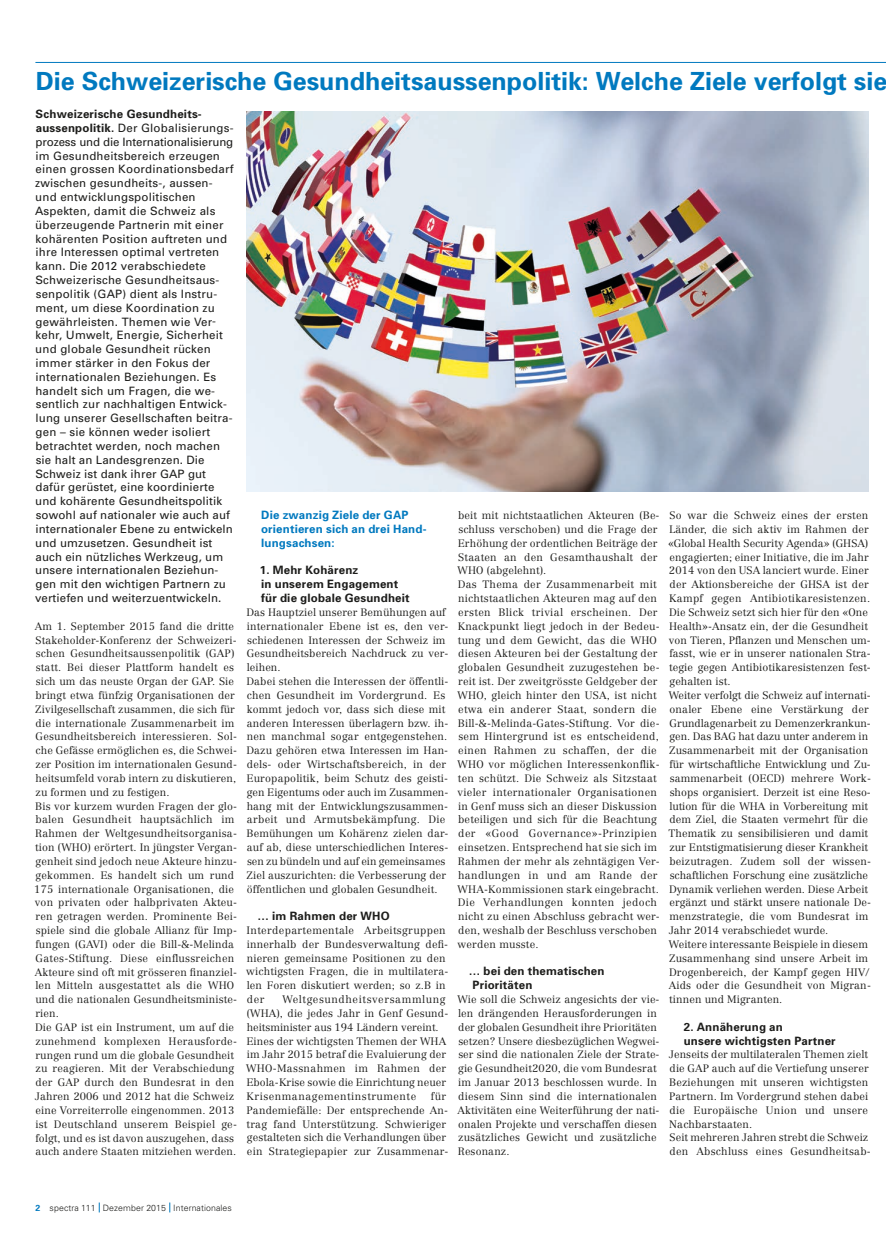
<style>
.page{position:relative;width:886px;height:1241px;background:#fff}
.page>*{position:absolute;margin:0;border:0;box-sizing:border-box;transform-origin:0 0}
.t1{font:700 25px "Univers";color:#0079bf}
.t2{font:11.5px/13.9px "Univers";letter-spacing:.015em;color:#1d1d1b}
.t3{font:700 11.5px/13.9px "Univers";letter-spacing:.015em;color:#1d1d1b}
.t4{font:700 11.5px/13.9px "Univers";letter-spacing:.015em;color:#0079bf}
.t5{font:300 10.62px/13.9px "Centennial";letter-spacing:.01em;color:#1d1d1b}
.t6{font:300 8.75px "Univers";letter-spacing:.01em;color:#1d1d1b}
.s1{font-weight:700}
.s2{font-weight:700;color:#0079bf}
</style>
<div class="page">
<hr style="left:35px;top:62px;width:851px;height:1px;background:#0079bf">
<img style="left:247px;top:111px;width:621px;height:380px">
<h1 class="t1" style="left:36px;top:65px;width:853px">Die Schweizerische Gesundheitsaussenpolitik: Welche Ziele verfolgt sie</h1>
<p class="t2" style="left:35px;top:107px;width:200px"><span class="s1">Schweizerische Gesundheits&shy;aussenpolitik.</span> Der Globalisierungs&shy;prozess und die Internationalisierung im Gesundheitsbereich erzeugen einen grossen Koordinationsbedarf zwischen gesundheits-, aussen&shy;und entwicklungspolitischen Aspekten, damit die Schweiz als überzeugende Partnerin mit einer kohärenten Position auftreten und ihre Interessen optimal vertreten kann. Die 2012 verabschiedete Schweizerische Gesundheitsaus&shy;senpolitik (GAP) dient als Instru&shy;ment, um diese Koordination zu gewährleisten. Themen wie Ver&shy;kehr, Umwelt, Energie, Sicherheit und globale Gesundheit rücken immer stärker in den Fokus der internationalen Beziehungen. Es handelt sich um Fragen, die we&shy;sentlich zur nachhaltigen Entwick&shy;lung unserer Gesellschaften beitra&shy;gen – sie können weder isoliert betrachtet werden, noch machen sie halt an Landesgrenzen. Die Schweiz ist dank ihrer GAP gut dafür gerüstet, eine koordinierte und kohärente Gesundheitspolitik sowohl auf nationaler wie auch auf internationaler Ebene zu entwickeln und umzusetzen. Gesundheit ist auch ein nützliches Werkzeug, um unsere internationalen Beziehun&shy;gen mit den wichtigen Partnern zu vertiefen und weiterzuentwickeln.</p>
<p class="t5" style="left:34px;top:619px;width:204px">Am 1. September 2015 fand die dritte Stakeholder-Konferenz der Schweizeri&shy;schen Gesundheitsaussenpolitik (GAP) statt. Bei dieser Plattform handelt es sich um das neuste Organ der GAP. Sie bringt etwa fünfzig Organisationen der Zivilgesellschaft zusammen, die sich für die internationale Zusammenarbeit im Gesundheitsbereich interessieren. Sol&shy;che Gefässe ermöglichen es, die Schwei&shy;zer Position im internationalen Gesund&shy;heitsumfeld vorab intern zu diskutieren, zu formen und zu festigen.<br>Bis vor kurzem wurden Fragen der glo&shy;balen Gesundheit hauptsächlich im Rahmen der Weltgesundheitsorganisa&shy;tion (WHO) erörtert. In jüngster Vergan&shy;genheit sind jedoch neue Akteure hinzu&shy;gekommen. Es handelt sich um rund 175 internationale Organisationen, die von privaten oder halbprivaten Akteu&shy;ren getragen werden. Prominente Bei&shy;spiele sind die globale Allianz für Imp&shy;fungen (GAVI) oder die Bill-&amp;-Melinda Gates-Stiftung. Diese einflussreichen Akteure sind oft mit grösseren finanziel&shy;len Mitteln ausgestattet als die WHO und die nationalen Gesundheitsministe&shy;rien.<br>Die GAP ist ein Instrument, um auf die zunehmend komplexen Herausforde&shy;rungen rund um die globale Gesundheit zu reagieren. Mit der Verabschiedung der GAP durch den Bundesrat in den Jahren 2006 und 2012 hat die Schweiz eine Vorreiterrolle eingenommen. 2013 ist Deutschland unserem Beispiel ge&shy;folgt, und es ist davon auszugehen, dass auch andere Staaten mitziehen werden.</p>
<p class="t4" style="left:261px;top:507px;width:167px">Die zwanzig Ziele der GAP orientieren sich an drei Hand&shy;lungsachsen:</p>
<p class="t3" style="left:260px;top:563px;width:151px">1. Mehr Kohärenz<br>in unserem Engagement für die globale Gesundheit</p>
<p class="t5" style="left:246px;top:605px;width:203px">Das Hauptziel unserer Bemühungen auf internationaler Ebene ist es, den ver&shy;schiedenen Interessen der Schweiz im Gesundheitsbereich Nachdruck zu ver&shy;leihen.<br>Dabei stehen die Interessen der öffentli&shy;chen Gesundheit im Vordergrund. Es kommt jedoch vor, dass sich diese mit anderen Interessen überlagern bzw. ih&shy;nen manchmal sogar entgegenstehen.<br>Dazu gehören etwa Interessen im Han&shy;dels- oder Wirtschaftsbereich, in der Europapolitik, beim Schutz des geisti&shy;gen Eigentums oder auch im Zusammen&shy;hang mit der Entwicklungszusammen&shy;arbeit und Armutsbekämpfung. Die Bemühungen um Kohärenz zielen dar&shy;auf ab, diese unterschiedlichen Interes&shy;sen zu bündeln und auf ein gemeinsames Ziel auszurichten: die Verbesserung der öffentlichen und globalen Gesundheit.</p>
<p class="t3" style="left:258px;top:908px;width:134px">… im Rahmen der WHO</p>
<p class="t5" style="left:246px;top:923px;width:204px">Interdepartementale Arbeitsgruppen innerhalb der Bundesverwaltung defi&shy;nieren gemeinsame Positionen zu den wichtigsten Fragen, die in multilatera&shy;len Foren diskutiert werden; so z.B in der</p>
<p class="t5" style="left:668px;top:508px;width:204px">So war die Schweiz eines der ersten Länder, die sich aktiv im Rahmen der «Global Health Security Agenda» (GHSA) engagierten; einer Initiative, die im Jahr 2014 von den USA lanciert wurde. Einer der Aktionsbereiche der GHSA ist der Kampf gegen Antibiotikaresistenzen.<br>Die Schweiz setzt sich hier für den «One Health»-Ansatz ein, der die Gesundheit von Tieren, Pflanzen und Menschen um&shy;fasst, wie er in unserer nationalen Stra&shy;tegie gegen Antibiotikaresistenzen fest&shy;gehalten ist.<br>Weiter verfolgt die Schweiz auf internati&shy;onaler Ebene eine Verstärkung der Grundlagenarbeit zu Demenzerkrankun&shy;gen. Das BAG hat dazu unter anderem in Zusammenarbeit mit der Organisation für wirtschaftliche Entwicklung und Zu&shy;sammenarbeit (OECD) mehrere Work&shy;shops organisiert. Derzeit ist eine Reso&shy;lution für die WHA in Vorbereitung mit dem Ziel, die Staaten vermehrt für die Thematik zu sensibilisieren und damit zur Entstigmatisierung dieser Krankheit beizutragen. Zudem soll der wissen&shy;schaftlichen Forschung eine zusätzliche Dynamik verliehen werden. Diese Arbeit ergänzt und stärkt unsere nationale De&shy;menzstrategie, die vom Bundesrat im Jahr 2014 verabschiedet wurde.<br>Weitere interessante Beispiele in diesem Zusammenhang sind unsere Arbeit im Drogenbereich, der Kampf gegen HIV/ Aids oder die Gesundheit von Migran&shy;tinnen und Migranten.</p>
<p class="t3" style="left:684px;top:1019px;width:153px">2. Annäherung an<br>unsere wichtigsten Partner</p>
<p class="t5" style="left:669px;top:1047px;width:204px">Jenseits der multilateralen Themen zielt die GAP auch auf die Vertiefung unserer Beziehungen mit unseren wichtigsten Partnern. Im Vordergrund stehen dabei die Europäische Union und unsere Nachbarstaaten.<br>Seit mehreren Jahren strebt die Schweiz den Abschluss eines Gesundheitsab-</p>
<p class="t5" style="left:457px;top:508px;width:204px">beit mit nichtstaatlichen Akteuren (Be&shy;schluss verschoben) und die Frage der Erhöhung der ordentlichen Beiträge der Staaten an den Gesamthaushalt der WHO (abgelehnt).<br>Das Thema der Zusammenarbeit mit nichtstaatlichen Akteuren mag auf den ersten Blick trivial erscheinen. Der Knackpunkt liegt jedoch in der Bedeu&shy;tung und dem Gewicht, das die WHO diesen Akteuren bei der Gestaltung der globalen Gesundheit zuzugestehen be&shy;reit ist. Der zweitgrösste Geldgeber der WHO, gleich hinter den USA, ist nicht etwa ein anderer Staat, sondern die Bill-&amp;-Melinda-Gates-Stiftung. Vor die&shy;sem Hintergrund ist es entscheidend, einen Rahmen zu schaffen, der die WHO vor möglichen Interessenkonflik&shy;ten schützt. Die Schweiz als Sitzstaat vieler internationaler Organisationen in Genf muss sich an dieser Diskussion beteiligen und sich für die Beachtung der «Good Governance»-Prinzipien einsetzen. Entsprechend hat sie sich im Rahmen der mehr als zehntägigen Ver&shy;handlungen in und am Rande der WHA-Kommissionen stark eingebracht.<br>Die Verhandlungen konnten jedoch nicht zu einen Abschluss gebracht wer&shy;den, weshalb der Beschluss verschoben werden musste.</p>
<p class="t3" style="left:472px;top:963px;width:133px;text-indent:-4px">… bei den thematischen<br>Prioritäten</p>
<p class="t5" style="left:457px;top:992px;width:204px">Wie soll die Schweiz angesichts der vie&shy;len drängenden Herausforderungen in der globalen Gesundheit ihre Prioritäten setzen? Unsere diesbezüglichen Wegwei&shy;ser sind die nationalen Ziele der Strate&shy;gie Gesundheit2020, die vom Bundesrat im Januar 2013 beschlossen wurde. In diesem Sinn sind die internationalen Aktivitäten eine Weiterführung der nati&shy;onalen Projekte und verschaffen diesen zusätzliches Gewicht und zusätzliche Resonanz.</p>
<p class="t5" style="left:246px;top:992px;width:204px;text-indent:36px">Weltgesundheitsversammlung (WHA), die jedes Jahr in Genf Gesund&shy;heitsminister aus 194 Ländern vereint.<br>Eines der wichtigsten Themen der WHA im Jahr 2015 betraf die Evaluierung der WHO-Massnahmen im Rahmen der Ebola-Krise sowie die Einrichtung neuer Krisenmanagementinstrumente</p>
<p class="t5" style="left:246px;top:1088px;width:203px;text-indent:184px">für<br>Pandemiefälle: Der entsprechende An&shy;trag fand Unterstützung. Schwieriger gestalteten sich die Verhandlungen über ein Strategiepapier zur Zusammenar-</p>
<p class="t6" style="left:35px;top:1201px;width:198px"><span class="s2">2</span> spectra 111 Dezember 2015 Internationales</p>
</div>
